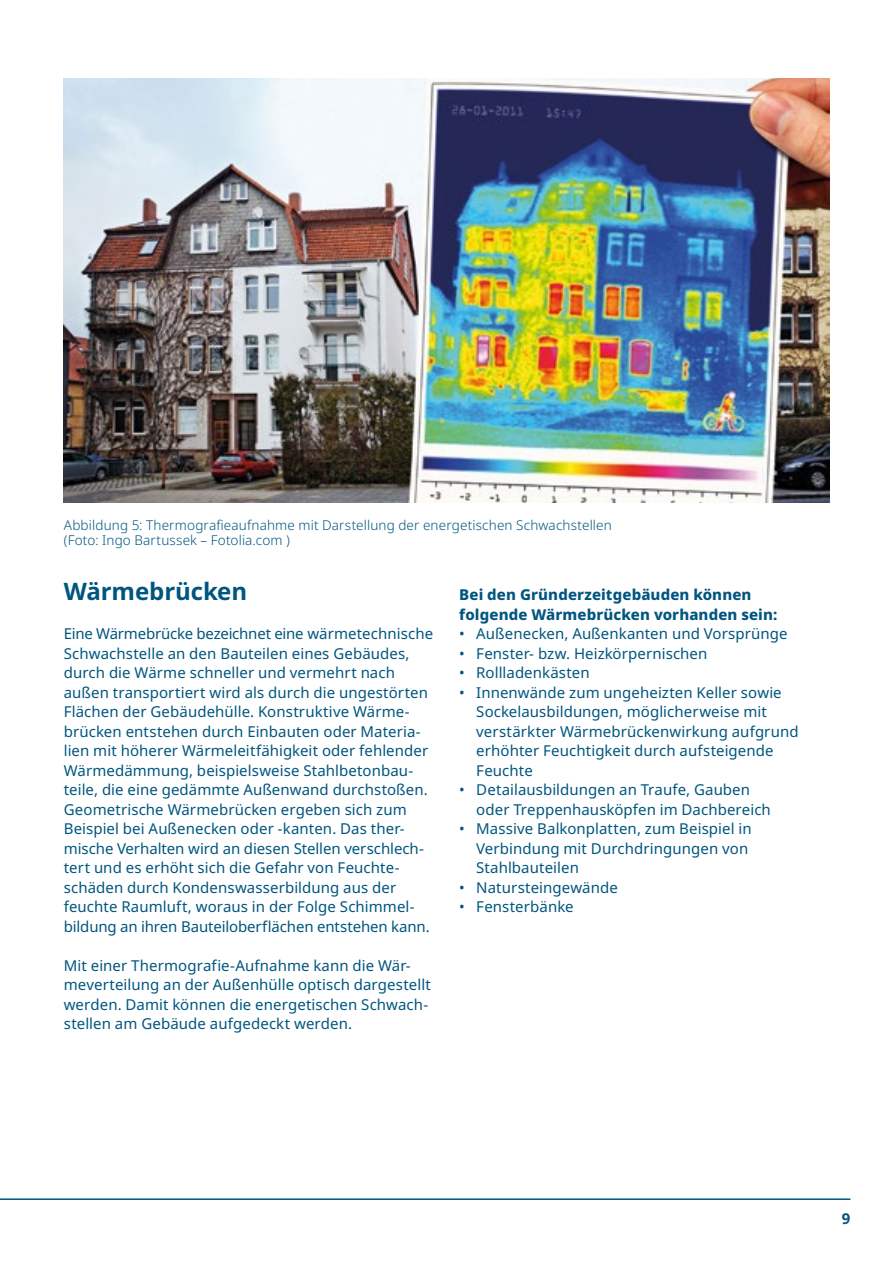
<style>
.page{position:relative;width:893px;height:1263px;background:#fff}
.page>*{position:absolute;margin:0;border:0;box-sizing:border-box;transform-origin:0 0}
.t1{font:700 24px "Noto Sans";letter-spacing:-.005em;color:#00557f}
.t2{font:15px/19.5px "Noto Sans";letter-spacing:.005em;color:#00557f}
.t3{font:800 15px/19.5px "Noto Sans";letter-spacing:.01em;color:#00557f}
.t4{font:700 15px "Noto Sans";color:#00557f}
.t5{font:300 13.5px/15px "Noto Sans";letter-spacing:.01em;color:#00557f}
</style>
<div class="page">
<hr style="left:0;top:1198px;width:850px;height:2px;background:#00557f">
<img style="left:64px;top:79px;width:765px;height:423px">
<p class="t5" style="left:64px;top:518px;width:550px">Abbildung 5: Thermografieaufnahme mit Darstellung der energetischen Schwachstellen (Foto: Ingo Bartussek – Fotolia.com )</p>
<h2 class="t1" style="left:64px;top:574px;width:185px">Wärmebrücken</h2>
<p class="t2" style="left:64px;top:624px;width:371px">Eine Wärmebrücke bezeichnet eine wärmetechnische Schwachstelle an den Bauteilen eines Gebäudes, durch die Wärme schneller und vermehrt nach außen transportiert wird als durch die ungestörten Flächen der Gebäudehülle. Konstruktive Wärme&shy;brücken entstehen durch Einbauten oder Materia&shy;lien mit höherer Wärmeleitfähigkeit oder fehlender Wärmedämmung, beispielsweise Stahlbetonbau&shy;teile, die eine gedämmte Außenwand durchstoßen.<br>Geometrische Wärmebrücken ergeben sich zum Beispiel bei Außenecken oder -kanten. Das ther&shy;mische Verhalten wird an diesen Stellen verschlech&shy;tert und es erhöht sich die Gefahr von Feuchte&shy;schäden durch Kondenswasserbildung aus der feuchte Raumluft, woraus in der Folge Schimmel&shy;bildung an ihren Bauteiloberflächen entstehen kann.</p>
<p class="t2" style="left:64px;top:956px;width:369px">Mit einer Thermografie-Aufnahme kann die Wär&shy;meverteilung an der Außenhülle optisch dargestellt werden. Damit können die energetischen Schwach&shy;stellen am Gebäude aufgedeckt werden.</p>
<p class="t3" style="left:459px;top:585px;width:320px">Bei den Gründerzeitgebäuden können folgende Wärmebrücken vorhanden sein:</p>
<p class="t2" style="left:459px;top:624px;width:330px">• Außenecken, Außenkanten und Vorsprünge</p>
<p class="t2" style="left:459px;top:644px;width:250px">• Fenster- bzw. Heizkörpernischen</p>
<p class="t2" style="left:459px;top:663px;width:132px">• Rollladenkästen</p>
<p class="t2" style="left:476px;top:683px;width:324px;text-indent:-17px">• Innenwände zum ungeheizten Keller sowie Sockelausbildungen, möglicherweise mit verstärkter Wärmebrückenwirkung aufgrund erhöhter Feuchtigkeit durch aufsteigende Feuchte</p>
<p class="t2" style="left:476px;top:780px;width:296px;text-indent:-17px">• Detailausbildungen an Traufe, Gauben oder Treppenhausköpfen im Dachbereich</p>
<p class="t2" style="left:476px;top:819px;width:277px;text-indent:-17px">• Massive Balkonplatten, zum Beispiel in<br>Verbindung mit Durchdringungen von<br>Stahlbauteilen</p>
<p class="t2" style="left:459px;top:878px;width:160px">• Natursteingewände</p>
<p class="t2" style="left:459px;top:897px;width:116px">• Fensterbänke</p>
<p class="t4" style="left:842px;top:1208px;width:10px">9</p>
</div>
